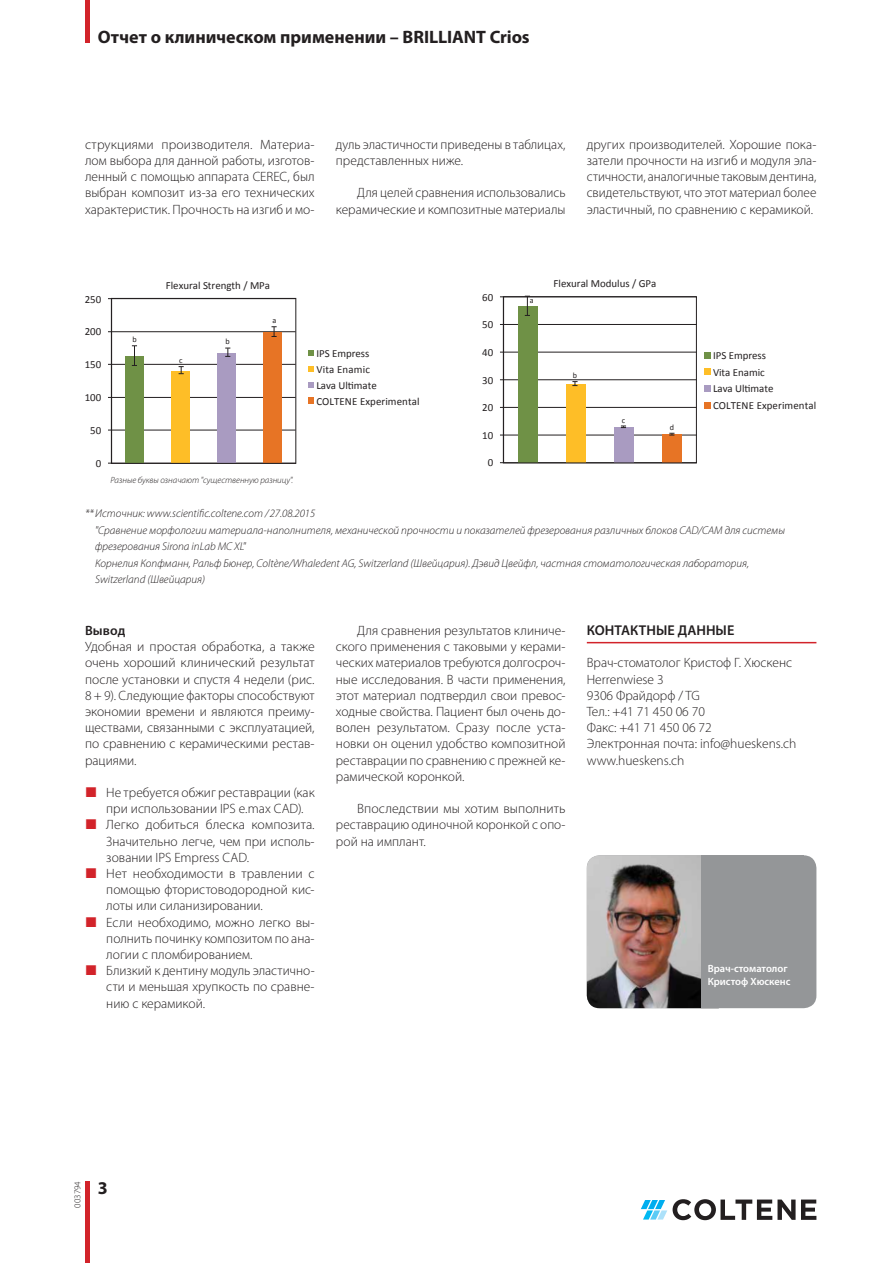
<style>
.page{position:relative;width:893px;height:1263px;background:#fff}
.page>*{position:absolute;margin:0;border:0;box-sizing:border-box;transform-origin:0 0}
.t1{font:700 18px "Myriad Pro";color:#231f20}
.t2{font:600 14.25px "Myriad Pro";color:#231f20}
.t3{font:300 13.5px/16.2px "Myriad Pro";color:#231f20;text-align:justify}
.t4{font:600 13.5px "Myriad Pro";letter-spacing:.005em;color:#231f20}
.t5{font:italic 300 11.25px/16.5px "Myriad Pro";color:#231f20}
.t6{font:10.8px/16.8px "Calibri";color:#231f20}
.t7{font:600 10.5px/12.6px "Myriad Pro";color:#fff}
.t8{font:italic 300 9px "Myriad Pro";color:#231f20}
.t9{font:300 9px "Myriad Pro";color:#231f20}
.t10{font:8.1px "Calibri";color:#231f20}
</style>
<div class="page">
<svg style="left:673px;top:1199px;width:143px;height:21px"></svg>
<svg style="left:641px;top:1200px;width:26px;height:19px"></svg>
<div style="left:587px;top:855px;width:229px;height:153px;background:#949698;border-radius:13px"></div>
<img style="left:587px;top:855px;width:114px;height:153px">
<hr style="left:85px;top:0;width:4px;height:43px;background:#d2232a">
<hr style="left:85px;top:1181px;width:4px;height:82px;background:#d2232a">
<hr style="left:587px;top:642px;width:229px;height:1px;background:#d2232a">
<hr style="left:504px;top:462px;width:193px;height:1px;background:#231f20">
<hr style="left:504px;top:435px;width:193px;height:1px;background:#231f20">
<hr style="left:504px;top:407px;width:193px;height:1px;background:#231f20">
<hr style="left:504px;top:379px;width:193px;height:1px;background:#231f20">
<hr style="left:504px;top:352px;width:193px;height:1px;background:#231f20">
<hr style="left:504px;top:324px;width:193px;height:1px;background:#231f20">
<hr style="left:504px;top:297px;width:193px;height:1px;background:#231f20">
<div style="left:518px;top:306px;width:19px;height:156px;background:#6f9146"></div>
<div style="left:566px;top:384px;width:19px;height:78px;background:#febe27"></div>
<div style="left:614px;top:427px;width:20px;height:35px;background:#a99bc1"></div>
<div style="left:663px;top:434px;width:19px;height:28px;background:#e77425"></div>
<hr style="left:503px;top:297px;width:1px;height:166px;background:#231f20">
<svg style="left:704px;top:352px;width:6px;height:6px"></svg>
<svg style="left:704px;top:369px;width:6px;height:6px"></svg>
<div style="left:704px;top:385px;width:6px;height:7px;background:#a99bc1"></div>
<svg style="left:704px;top:402px;width:6px;height:6px"></svg>
<svg style="left:572px;top:381px;width:6px;height:5px"></svg>
<svg style="left:669px;top:433px;width:5px;height:3px"></svg>
<svg style="left:525px;top:296px;width:5px;height:20px"></svg>
<hr style="left:112px;top:463px;width:184px;height:1px;background:#231f20">
<hr style="left:112px;top:430px;width:184px;height:1px;background:#231f20">
<hr style="left:112px;top:397px;width:184px;height:1px;background:#231f20">
<hr style="left:112px;top:364px;width:184px;height:1px;background:#231f20">
<hr style="left:112px;top:331px;width:184px;height:1px;background:#231f20">
<div style="left:126px;top:357px;width:18px;height:106px;background:#6f9146"></div>
<div style="left:172px;top:371px;width:18px;height:92px;background:#febe27"></div>
<div style="left:217px;top:353px;width:19px;height:110px;background:#a99bc1"></div>
<div style="left:264px;top:333px;width:18px;height:130px;background:#e77425"></div>
<div style="left:111px;top:298px;width:185px;height:165px;border:1px solid #231f20"></div>
<hr style="left:111px;top:299px;width:1px;height:164px;background:#231f20">
<svg style="left:308px;top:350px;width:5px;height:6px"></svg>
<svg style="left:308px;top:366px;width:5px;height:6px"></svg>
<svg style="left:308px;top:382px;width:5px;height:6px"></svg>
<svg style="left:308px;top:398px;width:5px;height:6px"></svg>
<svg style="left:132px;top:345px;width:5px;height:21px"></svg>
<svg style="left:179px;top:366px;width:5px;height:8px"></svg>
<svg style="left:225px;top:348px;width:5px;height:9px"></svg>
<svg style="left:271px;top:326px;width:6px;height:11px"></svg>
<h1 class="t1" style="left:98px;top:25px;width:433px">Отчет о клиническом применении – BRILLIANT Crios</h1>
<p class="t3" style="left:85px;top:136px;width:231px">струкциями производителя. Материа&shy;лом выбора для данной работы, изготов&shy;ленный с помощью аппарата CEREC, был выбран композит из-за его технических характеристик. Прочность на изгиб и мо-</p>
<p class="t3" style="left:336px;top:136px;width:231px">дуль эластичности приведены в таблицах, представленных ниже.</p>
<p class="t3" style="left:336px;top:185px;width:231px;text-align:right">Для целей сравнения использовались керамические и композитные материалы</p>
<p class="t3" style="left:587px;top:136px;width:231px">других производителей. Хорошие пока&shy;затели прочности на изгиб и модуля эла&shy;стичности, аналогичные таковым дентина, свидетельствуют, что этот материал более эластичный, по сравнению с керамикой.</p>
<p class="t6" style="left:85px;top:291px;width:18px">250</p>
<p class="t6" style="left:85px;top:323px;width:18px">200</p>
<p class="t6" style="left:85px;top:356px;width:18px">150</p>
<p class="t6" style="left:85px;top:389px;width:18px">100</p>
<p class="t10" style="left:133px;top:334px;width:6px">b</p>
<p class="t6" style="left:166px;top:277px;width:106px">Flexural Strength / MPa</p>
<p class="t10" style="left:179px;top:355px;width:5px">c</p>
<p class="t10" style="left:226px;top:337px;width:6px">b</p>
<p class="t10" style="left:272px;top:316px;width:5px">a</p>
<p class="t6" style="left:90px;top:422px;width:12px">50</p>
<p class="t6" style="left:96px;top:455px;width:7px">0</p>
<p class="t8" style="left:111px;top:474px;width:184px">Разные буквы означают "существенную разницу".</p>
<p class="t6" style="left:316px;top:345px;width:105px;line-height:15.9px">IPS Empress<br>Vita Enamic<br>Lava Ultimate<br>COLTENE Experimental</p>
<p class="t6" style="left:482px;top:289px;width:12px">60</p>
<p class="t6" style="left:482px;top:316px;width:12px">50</p>
<p class="t6" style="left:482px;top:344px;width:12px">40</p>
<p class="t6" style="left:482px;top:372px;width:12px">30</p>
<p class="t6" style="left:482px;top:399px;width:12px">20</p>
<p class="t6" style="left:482px;top:427px;width:12px">10</p>
<p class="t6" style="left:488px;top:454px;width:7px">0</p>
<p class="t10" style="left:530px;top:296px;width:5px">a</p>
<p class="t6" style="left:554px;top:275px;width:104px">Flexural Modulus / GPa</p>
<p class="t10" style="left:573px;top:370px;width:6px">b</p>
<p class="t10" style="left:622px;top:415px;width:5px">c</p>
<p class="t10" style="left:670px;top:422px;width:6px">d</p>
<p class="t6" style="left:713px;top:347px;width:105px">IPS Empress<br>Vita Enamic<br>Lava Ultimate<br>COLTENE Experimental</p>
<p class="t5" style="left:95px;top:505px;width:692px;text-indent:-10px">**Источник: www.scientific.coltene.com / 27.08.2015<br>"Сравнение морфологии материала-наполнителя, механической прочности и показателей фрезерования различных блоков CAD/CAM для системы фрезерования Sirona inLab MC XL"<br>Корнелия Копфманн, Ральф Бюнер, Coltène/Whaledent AG, Switzerland (Швейцария). Дэвид Цвейфл, частная стоматологическая лаборатория, Switzerland (Швейцария)</p>
<p class="t4" style="left:85px;top:622px;width:42px">Вывод</p>
<p class="t3" style="left:85px;top:638px;width:231px">Удобная и простая обработка, а также очень хороший клинический результат после установки и спустя 4 недели (рис.<br>8 + 9). Следующие факторы способствуют экономии времени и являются преиму&shy;ществами, связанными с эксплуатацией, по сравнению с керамическими рестав&shy;рациями.</p>
<p class="t3" style="left:106px;top:784px;width:210px;text-align:left">Не требуется обжиг реставрации (как при использовании IPS e.max CAD).<br>Легко добиться блеска композита.<br>Значительно легче, чем при исполь&shy;зовании IPS Empress CAD.<br>Нет необходимости в травлении с помощью фтористоводородной кис&shy;лоты или силанизировании.<br>Если необходимо, можно легко вы&shy;полнить починку композитом по ана&shy;логии с пломбированием.<br>Близкий к дентину модуль эластично&shy;сти и меньшая хрупкость по сравне&shy;нию с керамикой.</p>
<p class="t3" style="left:336px;top:622px;width:231px;text-indent:21px">Для сравнения результатов клиниче&shy;ского применения с таковыми у керами&shy;ческих материалов требуются долгосроч&shy;ные исследования. В части применения, этот материал подтвердил свои превос&shy;ходные свойства. Пациент был очень до&shy;волен результатом. Сразу после уста&shy;новки он оценил удобство композитной реставрации по сравнению с прежней ке&shy;рамической коронкой.</p>
<p class="t3" style="left:336px;top:800px;width:231px;text-indent:21px">Впоследствии мы хотим выполнить реставрацию одиночной коронкой с опо&shy;рой на имплант.</p>
<p class="t2" style="left:587px;top:621px;width:149px">КОНТАКТНЫЕ ДАННЫЕ</p>
<p class="t3" style="left:587px;top:654px;width:211px;text-align:left">Врач-стоматолог Кристоф Г. Хюскенс<br>Herrenwiese 3<br>9306 Фрайдорф / TG<br>Тел.: +41 71 450 06 70<br>Факс: +41 71 450 06 72<br>Электронная почта: info@hueskens.ch www.hueskens.ch</p>
<p class="t7" style="left:708px;top:962px;width:84px">Врач-стоматолог<br>Кристоф Хюскенс</p>
<p class="t9" style="left:72px;top:1207px;width:28px;rotate:-90deg">003794</p>
<h1 class="t1" style="left:98px;top:1176px;width:11px">3</h1>
</div>
